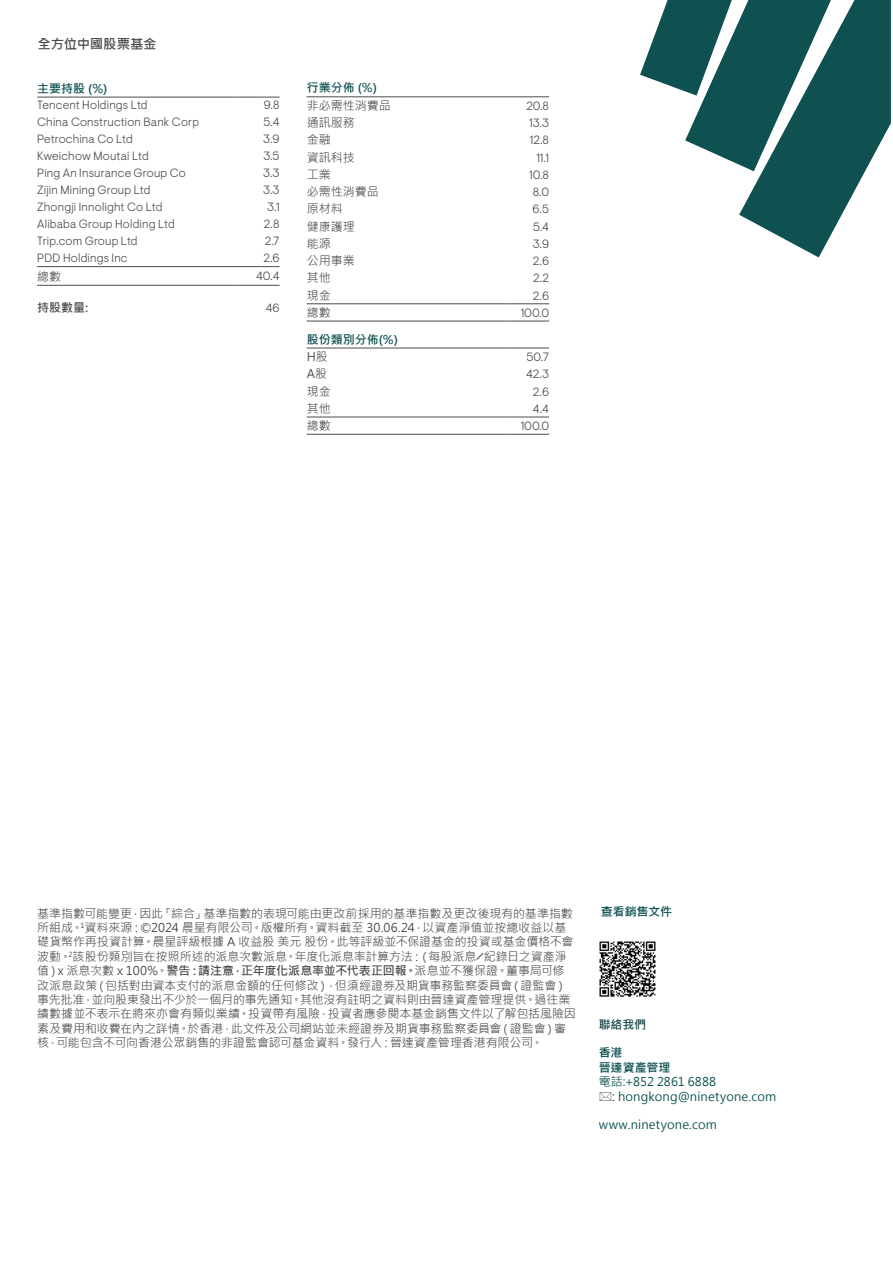
<style>
.page{position:relative;width:893px;height:1263px;background:#fff}
.page>*{position:absolute;margin:0;border:0;box-sizing:border-box;transform-origin:0 0}
.t1{font:700 13.5px "Microsoft Jheng Hei";letter-spacing:-.02em;color:#4b4c4d}
.t2{font:12px/14.4px "Microsoft Jheng Hei";letter-spacing:-.005em;color:#4b4c4d}
.t3{font:300 12px "Ninety One Visuelt";letter-spacing:.015em;color:#4b4c4d}
.t4{font:12px/14.4px "Microsoft Jheng Hei";letter-spacing:.015em;color:#0c4f51}
.t5{font:700 12px/14.4px "Microsoft Jheng Hei";color:#0c4f51}
.t6{font:700 12px "Microsoft Jheng Hei";color:#4b4c4d}
.t7{font:700 12px "Microsoft Jheng Hei";color:#154848}
.s1{font-weight:700}
.s2{color:#242424}
</style>
<div class="page">
<hr style="left:37px;top:266px;width:200px;height:1px;background:#4b4c4d">
<hr style="left:237px;top:266px;width:43px;height:1px;background:#4b4c4d">
<hr style="left:37px;top:285px;width:200px;height:1px;background:#4b4c4d">
<hr style="left:237px;top:285px;width:43px;height:1px;background:#4b4c4d">
<hr style="left:37px;top:97px;width:200px;height:1px;background:#4b4c4d">
<hr style="left:237px;top:97px;width:43px;height:1px;background:#4b4c4d">
<hr style="left:307px;top:97px;width:200px;height:1px;background:#4b4c4d">
<hr style="left:507px;top:97px;width:42px;height:1px;background:#4b4c4d">
<hr style="left:307px;top:304px;width:200px;height:1px;background:#4b4c4d">
<hr style="left:507px;top:304px;width:42px;height:1px;background:#4b4c4d">
<hr style="left:307px;top:321px;width:200px;height:1px;background:#4b4c4d">
<hr style="left:507px;top:321px;width:42px;height:1px;background:#4b4c4d">
<hr style="left:307px;top:348px;width:200px;height:1px;background:#4b4c4d">
<hr style="left:507px;top:348px;width:42px;height:1px;background:#4b4c4d">
<hr style="left:307px;top:417px;width:200px;height:1px;background:#4b4c4d">
<hr style="left:507px;top:417px;width:42px;height:1px;background:#4b4c4d">
<hr style="left:307px;top:434px;width:200px;height:1px;background:#4b4c4d">
<hr style="left:507px;top:434px;width:42px;height:1px;background:#4b4c4d">
<img style="left:599px;top:941px;width:57px;height:56px">
<svg style="left:640px;top:0;width:251px;height:257px"></svg>
<p class="t1" style="left:37px;top:35px;width:121px">全方位中國股票基金</p>
<p class="t5" style="left:37px;top:81px;width:72px">主要持股 (%)</p>
<p class="t3" style="left:37px;top:98px;width:112px">Tencent Holdings Ltd</p>
<p class="t3" style="left:264px;top:98px;width:17px">9.8</p>
<p class="t3" style="left:37px;top:115px;width:163px">China Construction Bank Corp</p>
<p class="t3" style="left:264px;top:115px;width:18px">5.4</p>
<p class="t3" style="left:37px;top:132px;width:97px">Petrochina Co Ltd</p>
<p class="t3" style="left:263px;top:132px;width:18px">3.9</p>
<p class="t3" style="left:37px;top:149px;width:113px">Kweichow Moutai Ltd</p>
<p class="t3" style="left:263px;top:149px;width:18px">3.5</p>
<p class="t3" style="left:37px;top:166px;width:150px">Ping An Insurance Group Co</p>
<p class="t3" style="left:263px;top:166px;width:18px">3.3</p>
<p class="t3" style="left:37px;top:183px;width:115px">Zijin Mining Group Ltd</p>
<p class="t3" style="left:263px;top:183px;width:18px">3.3</p>
<p class="t3" style="left:37px;top:200px;width:127px">Zhongji Innolight Co Ltd</p>
<p class="t3" style="left:267px;top:200px;width:14px">3.1</p>
<p class="t3" style="left:37px;top:217px;width:139px">Alibaba Group Holding Ltd</p>
<p class="t3" style="left:264px;top:217px;width:17px">2.8</p>
<p class="t3" style="left:37px;top:234px;width:102px">Trip.com Group Ltd</p>
<p class="t3" style="left:265px;top:234px;width:16px">2.7</p>
<p class="t3" style="left:37px;top:251px;width:92px">PDD Holdings Inc</p>
<p class="t3" style="left:263px;top:251px;width:18px">2.6</p>
<p class="t2" style="left:37px;top:269px;width:25px">總數</p>
<p class="t3" style="left:256px;top:269px;width:25px">40.4</p>
<p class="t6" style="left:37px;top:300px;width:53px">持股數量:</p>
<p class="t3" style="left:266px;top:300px;width:15px">46</p>
<p class="t5" style="left:307px;top:81px;width:72px">行業分佈 (%)</p>
<p class="t2" style="left:307px;top:98px;width:86px">非必需性消費品</p>
<p class="t3" style="left:526px;top:99px;width:24px">20.8</p>
<p class="t2" style="left:307px;top:115px;width:49px">通訊服務</p>
<p class="t3" style="left:529px;top:116px;width:21px">13.3</p>
<p class="t2" style="left:307px;top:133px;width:25px">金融</p>
<p class="t3" style="left:530px;top:133px;width:21px">12.8</p>
<p class="t2" style="left:307px;top:150px;width:49px">資訊科技</p>
<p class="t3" style="left:536px;top:150px;width:14px">11.1</p>
<p class="t2" style="left:307px;top:167px;width:25px">工業</p>
<p class="t3" style="left:529px;top:168px;width:21px">10.8</p>
<p class="t2" style="left:307px;top:184px;width:73px">必需性消費品</p>
<p class="t3" style="left:533px;top:185px;width:18px">8.0</p>
<p class="t2" style="left:307px;top:202px;width:37px">原材料</p>
<p class="t3" style="left:533px;top:202px;width:18px">6.5</p>
<p class="t2" style="left:307px;top:219px;width:49px">健康護理</p>
<p class="t3" style="left:533px;top:219px;width:18px">5.4</p>
<p class="t2" style="left:307px;top:236px;width:25px">能源</p>
<p class="t3" style="left:533px;top:237px;width:18px">3.9</p>
<p class="t2" style="left:307px;top:253px;width:49px">公用事業</p>
<p class="t3" style="left:533px;top:254px;width:18px">2.6</p>
<p class="t2" style="left:307px;top:271px;width:25px">其他</p>
<p class="t3" style="left:533px;top:271px;width:17px">2.2</p>
<p class="t2" style="left:307px;top:288px;width:25px">現金</p>
<p class="t3" style="left:533px;top:288px;width:18px">2.6</p>
<p class="t2" style="left:307px;top:305px;width:25px">總數</p>
<p class="t3" style="left:521px;top:306px;width:30px">100.0</p>
<p class="t5" style="left:307px;top:332px;width:93px">股份類別分佈(%)</p>
<p class="t2" style="left:307px;top:349px;width:23px">H股</p>
<p class="t3" style="left:527px;top:350px;width:24px">50.7</p>
<p class="t2" style="left:307px;top:367px;width:22px">A股</p>
<p class="t3" style="left:526px;top:367px;width:25px">42.3</p>
<p class="t2" style="left:307px;top:384px;width:25px">現金</p>
<p class="t3" style="left:533px;top:384px;width:18px">2.6</p>
<p class="t2" style="left:307px;top:401px;width:25px">其他</p>
<p class="t3" style="left:533px;top:402px;width:18px">4.4</p>
<p class="t2" style="left:307px;top:418px;width:25px">總數</p>
<p class="t3" style="left:521px;top:419px;width:30px">100.0</p>
<p class="t2" style="left:37px;top:906px;width:540px">基準指數可能變更，因此「綜合」基準指數的表現可能由更改前採用的基準指數及更改後現有的基準指數所組成。<sup>1</sup>資料來源：©2024 晨星有限公司。版權所有。資料截至 30.06.24，以資產淨值並按總收益以基礎貨幣作再投資計算。晨星評級根據 A 收益股 美元 股份。此等評級並不保證基金的投資或基金價格不會波動。<sup>2</sup>該股份類別旨在按照所述的派息次數派息。年度化派息率計算方法：（每股派息╱紀錄日之資產淨值）x 派息次數 x 100%。<span class="s1">警告：請注意，正年度化派息率並不代表正回報。</span>派息並不獲保證。董事局可修改派息政策（包括對由資本支付的派息金額的任何修改），但須經證券及期貨事務監察委員會（證監會）事先批准，並向股東發出不少於一個月的事先通知。其他沒有註明之資料則由晉達資產管理提供。過往業績數據並不表示在將來亦會有類似業績。投資帶有風險，投資者應參閱本基金銷售文件以了解包括風險因素及費用和收費在內之詳情。於香港，此文件及公司網站並未經證券及期貨事務監察委員會（證監會）審核，可能包含不可向香港公眾銷售的非證監會認可基金資料。發行人：晉達資產管理香港有限公司。</p>
<p class="t5" style="left:601px;top:905px;width:73px">查看銷售文件</p>
<p class="t7" style="left:599px;top:1017px;width:49px">聯絡我們</p>
<p class="t5" style="left:599px;top:1046px;width:73px">香港<br>晉達資產管理</p>
<p class="t4" style="left:612px;top:1075px;width:165px;text-indent:-14px">電話:+852 2861 6888<br><span class="s2">:</span> hongkong@ninetyone.com</p>
<p class="t4" style="left:599px;top:1118px;width:120px">www.ninetyone.com</p>
</div>
